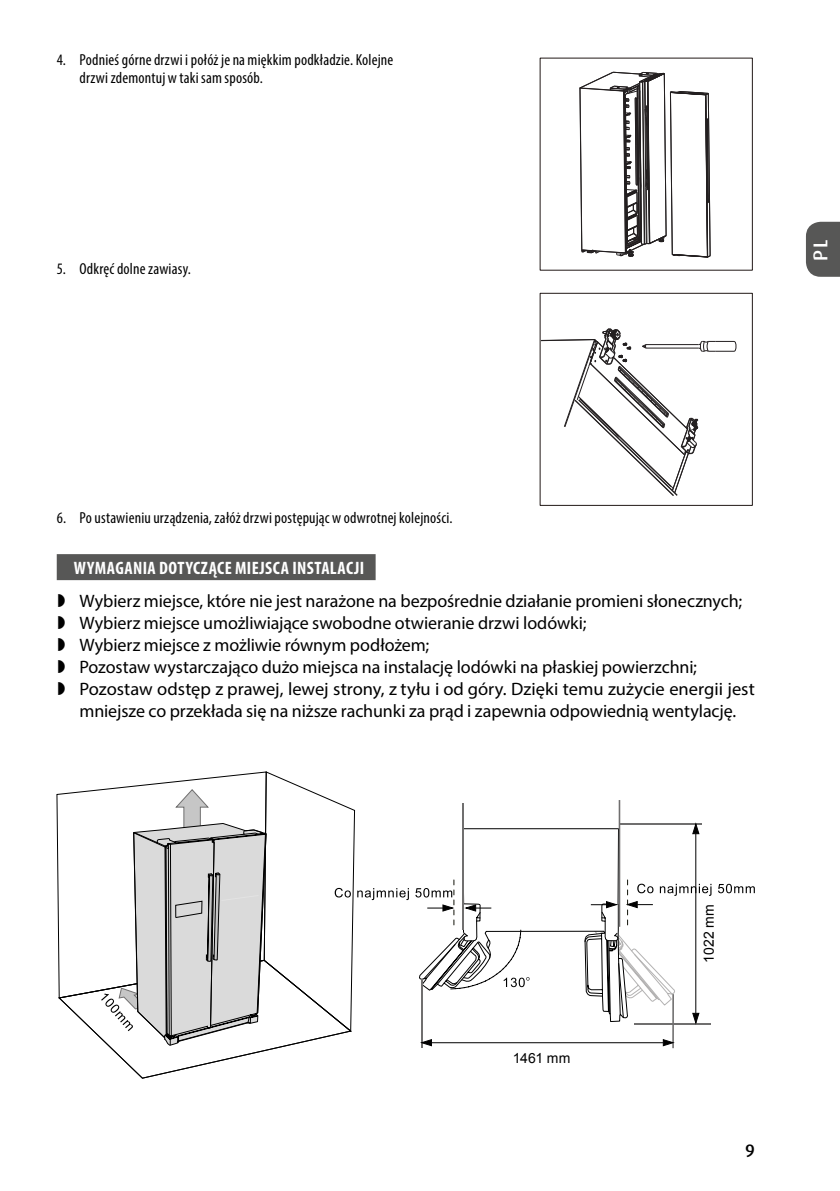
<style>
.page{position:relative;width:840px;height:1191px;background:#fff}
.page>*{position:absolute;margin:0;border:0;box-sizing:border-box;transform-origin:0 0}
.t1{font:500 20px "Dax Pro";color:#fff}
.t2{font:18px/22px "Myriad Pro";letter-spacing:-.005em;color:#000}
.t3{font:700 condensed 18px "Myriad Pro";letter-spacing:.025em;color:#fff}
.t4{font:500 18px "Dax Pro";color:#000}
.t5{font:condensed 16px/18px "Myriad Pro";letter-spacing:.01em;color:#000}
.t6{font:14px "Arial";letter-spacing:.005em;color:#000}
</style>
<div class="page">
<div style="left:57px;top:554px;width:318px;height:26px;background:#575756"></div>
<svg style="left:718px;top:883px;width:36px;height:10px"></svg>
<svg style="left:58px;top:771px;width:350px;height:307px"></svg>
<svg style="left:415px;top:800px;width:296px;height:249px"></svg>
<svg style="left:579px;top:72px;width:131px;height:186px"></svg>
<svg style="left:540px;top:328px;width:196px;height:168px"></svg>
<div style="left:806px;top:222px;width:33px;height:55px;background:#575756"></div>
<p class="t5" style="left:79px;top:50px;width:315px;text-indent:-23px">4. Podnieś górne drzwi ipołóż je na miękkim podkładzie. Kolejne drzwi zdemontuj w taki sam sposób.</p>
<p class="t5" style="left:57px;top:259px;width:136px">5. Odkręć dolne zawiasy.</p>
<p class="t1" style="left:807px;top:261px;width:23px;rotate:-90deg">PL</p>
<p class="t5" style="left:57px;top:509px;width:397px">6. Poustawieniu urządzenia, załóż drzwi postępując w odwrotnej kolejności.</p>
<p class="t3" style="left:74px;top:556px;width:291px">WYMAGANIA DOTYCZĄCE MIEJSCA INSTALACJI</p>
<p class="t2" style="left:79px;top:589px;width:676px">Wybierz miejsce, które nie jest narażone na bezpośrednie działanie promieni słonecznych; Wybierz miejsce umożliwiające swobodne otwieranie drzwi lodówki;<br>Wybierz miejsce z możliwie równym podłożem;<br>Pozostaw wystarczająco dużo miejsca na instalację lodówki na płaskiej powierzchni; Pozostaw odstęp z prawej, lewej strony, z tyłu i od góry. Dzięki temu zużycie energii jest mniejsze co przekłada się na niższe rachunki za prąd i zapewnia odpowiednią wentylację.</p>
<p class="t6" style="left:512px;top:1049px;width:59px">1461 mm</p>
<p class="t6" style="left:699px;top:962px;width:60px;rotate:-90deg">1022 mm</p>
<p class="t4" style="left:744px;top:1139px;width:11px">9</p>
</div>
